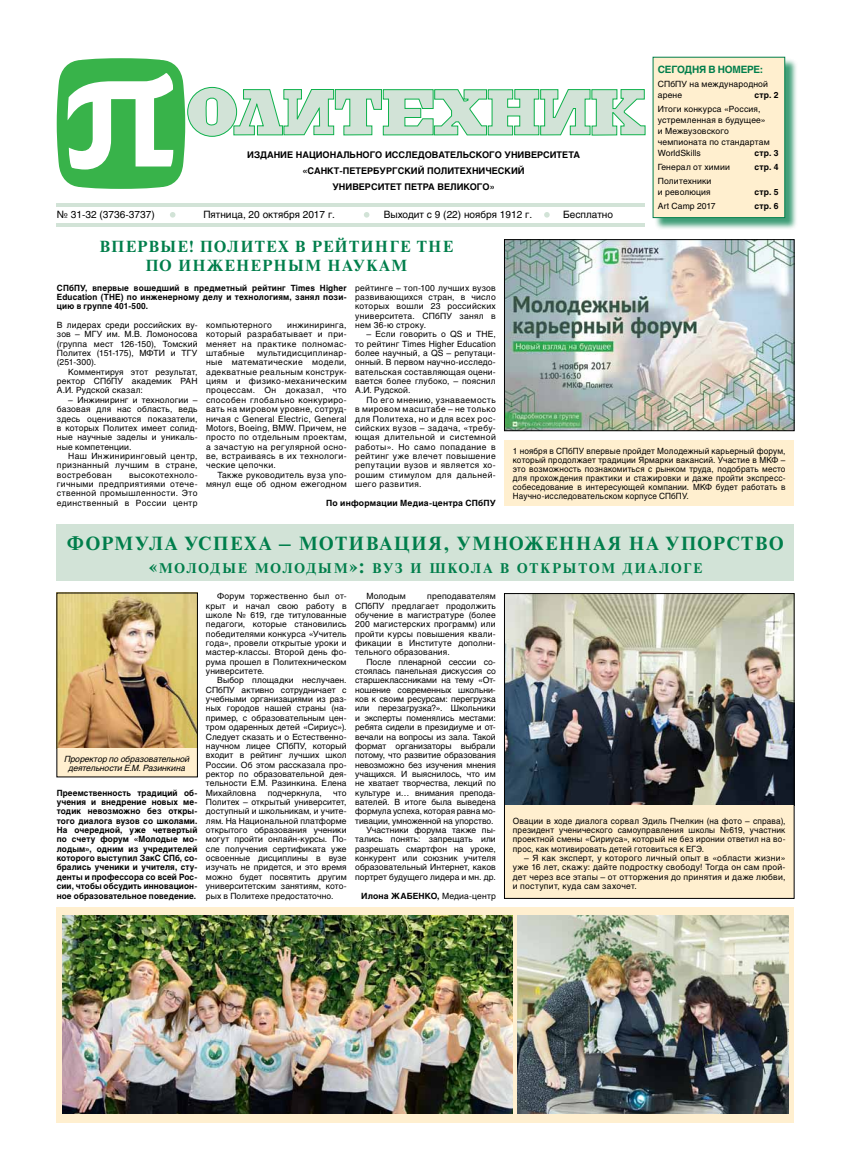
<style>
.page{position:relative;width:851px;height:1174px;background:#fff}
.page>*{position:absolute;margin:0;border:0;box-sizing:border-box;transform-origin:0 0}
.t1{font:700 19px "Newton C";letter-spacing:.08em;color:#007e4b}
.t2{font:700 16px "Newton C";letter-spacing:.08em;color:#007e4b}
.t3{font:700 14px "Newton C";letter-spacing:.12em;color:#007e4b}
.t4{font:10px "Helios C";color:#000}
.t5{font:700 10px "Helios C";letter-spacing:-.025em;color:#007e4b}
.t6{font:700 9.1px/16px "Helios C";color:#000;text-align:center}
.t7{font:8.5px/9.4px "Helios C";letter-spacing:.015em;color:#000;text-align:justify}
.t8{font:8.5px/9px "Helios C";letter-spacing:.015em;color:#000;text-align:justify;scale:.96 1}
.t9{font:700 8.5px/9.4px "Helios C";letter-spacing:.015em;color:#000;text-align:justify;scale:.96 1}
.t10{font:700 8.5px "Helios C";letter-spacing:.015em;color:#000}
.t11{font:italic 8.5px/9px "Helios C";letter-spacing:-.005em;color:#000;text-align:center}
.t12{font:8.5px "Helios C";letter-spacing:.045em;color:#000}
.s1{font-size:20px}
.s2{font-weight:700}
</style>
<div class="page">
<div style="left:57px;top:908px;width:737px;height:215px;background:#ffefcf"></div>
<hr style="left:57px;top:203px;width:588px;height:3px;background:#d2e3d7">
<hr style="left:57px;top:223px;width:588px;height:3px;background:#d2e3d7">
<svg style="left:170px;top:212px;width:5px;height:6px"></svg>
<svg style="left:364px;top:212px;width:5px;height:6px"></svg>
<svg style="left:544px;top:212px;width:5px;height:6px"></svg>
<svg style="left:57px;top:58px;width:589px;height:131px"></svg>
<div style="left:654px;top:58px;width:143px;height:173px;background:#007e4b;opacity:.75"></div>
<div style="left:653px;top:57px;width:131px;height:161px;background:#ffefcf"></div>
<div style="left:57px;top:524px;width:737px;height:56px;background:#d2e3d7"></div>
<img style="left:506px;top:241px;width:286px;height:188px">
<div style="left:504px;top:239px;width:290px;height:192px;border:1px solid #000"></div>
<img style="left:59px;top:595px;width:136px;height:154px">
<img style="left:506px;top:595px;width:286px;height:210px">
<img style="left:517px;top:915px;width:271px;height:198px">
<img style="left:62px;top:915px;width:450px;height:198px">
<div style="left:57px;top:749px;width:140px;height:28px;background:#ffefcf"></div>
<div style="left:504px;top:805px;width:289px;height:93px;background:#ffefcf"></div>
<div style="left:504px;top:440px;width:290px;height:65px;background:#ffefcf"></div>
<div style="left:504px;top:593px;width:290px;height:305px;border:1px solid #000"></div>
<p class="t6" style="left:247px;top:147px;width:334px">издание национального исследовательского университета «санкт-петербургский политехнический<br>университет Петра Великого»</p>
<p class="t4" style="left:57px;top:209px;width:99px">№ 31-32 (3736-3737)</p>
<p class="t4" style="left:203px;top:209px;width:133px">Пятница, 20 октября 2017 г.</p>
<p class="t4" style="left:383px;top:209px;width:150px">Выходит с 9 (22) ноября 1912 г.</p>
<p class="t4" style="left:563px;top:209px;width:51px">Бесплатно</p>
<p class="t5" style="left:657px;top:64px;width:107px">Сегодня в номере:</p>
<p class="t7" style="left:657px;top:79px;width:112px;line-height:11px">СПбПУ на международной арене</p>
<p class="t10" style="left:754px;top:90px;width:26px">стр. 2</p>
<p class="t7" style="left:657px;top:104px;width:113px;line-height:11px;text-align:left">Итоги конкурса «Россия, устремленная в будущее» и Межвузовского чемпионата по стандартам<br>WorldSkills</p>
<p class="t10" style="left:754px;top:148px;width:26px">стр. 3</p>
<p class="t7" style="left:657px;top:162px;width:74px">Генерал от химии</p>
<p class="t10" style="left:754px;top:162px;width:26px">стр. 4</p>
<p class="t7" style="left:657px;top:176px;width:55px;line-height:11px">Политехники и революция</p>
<p class="t10" style="left:754px;top:187px;width:26px">стр. 5</p>
<p class="t7" style="left:657px;top:201px;width:59px">Art Camp 2017</p>
<p class="t10" style="left:754px;top:201px;width:26px">стр. 6</p>
<h2 class="t2" style="left:100px;top:238px;width:114px">впервые! ПОЛИТЕХ</h2>
<h2 class="t2" style="left:295px;top:238px;width:69px">ВРЕЙТИН</h2>
<h2 class="t2" style="left:389px;top:238px;width:65px">ГЕ THE</h2>
<h2 class="t2" style="left:145px;top:257px;width:48px">ПО ИНЖЕНЕРНЫМ</h2>
<h2 class="t2" style="left:327px;top:257px;width:14px">НАУ</h2>
<h2 class="t2" style="left:366px;top:257px;width:29px">КАМ</h2>
<p class="t9" style="left:57px;top:283px;width:303px">СПбПУ, впервые вошедший в предметный рейтинг Times Higher Education (THE) по инженерному делу и технологиям, занял пози&shy;цию в группе 401-500.</p>
<p class="t7" style="left:355px;top:283px;width:142px">рейтинге – топ-100 лучших вузов развивающихся стран, в число которых вошли 23 российских университета. СПбПУ занял в нем 36-ю строку.</p>
<p class="t7" style="left:355px;top:329px;width:142px;text-indent:11px">– Если говорить о QS и THE, то рейтинг Times Higher Education более научный, а QS – репутаци&shy;онный. В первом научно-исследо&shy;вательская составляющая оцени&shy;вается более глубоко, – пояснил А.И. Рудской.</p>
<p class="t7" style="left:355px;top:395px;width:142px;text-indent:11px">По его мнению, узнаваемость в мировом масштабе – не только для Политеха, но и для всех рос&shy;сийских вузов – задача, «требу&shy;ющая длительной и системной работы». Но само попадание в рейтинг уже влечет повышение репутации вузов и является хо&shy;рошим стимулом для дальней&shy;шего развития.</p>
<p class="t7" style="left:57px;top:320px;width:142px">В лидерах среди российских ву&shy;зов – МГУ им. М.В. Ломоносова (группа мест 126-150), Томский Политех (151-175), МФТИ и ТГУ (251-300).</p>
<p class="t7" style="left:57px;top:367px;width:142px;text-indent:11px">Комментируя этот результат, ректор СПбПУ академик РАН А.И. Рудской сказал:</p>
<p class="t7" style="left:57px;top:395px;width:142px;text-indent:11px">– Инжиниринг и технологии – базовая для нас область, ведь здесь оцениваются показатели, в которых Политех имеет солид&shy;ные научные заделы и уникаль&shy;ные компетенции.</p>
<p class="t7" style="left:57px;top:451px;width:142px;text-indent:11px">Наш Инжиниринговый центр, признанный лучшим в стране, востребован</p>
<p class="t12" style="left:206px;top:320px;width:67px">компьютерного</p>
<p class="t7" style="left:206px;top:320px;width:142px;text-indent:81px">инжиниринга, который разрабатывает и при&shy;меняет на практике полномас&shy;штабные</p>
<p class="t7" style="left:206px;top:348px;width:142px;text-indent:51px">мультидисциплинар&shy;ные математические модели, адекватные реальным конструк&shy;циям и физико-механическим процессам. Он доказал, что способен глобально конкуриро&shy;вать на мировом уровне, сотруд&shy;ничая с General Electric, General Motors, Boeing, BMW. Причем, не просто по отдельным проектам, а зачастую на регулярной осно&shy;ве, встраиваясь в их технологи&shy;ческие цепочки.</p>
<p class="t7" style="left:206px;top:470px;width:142px;text-align:right">Также руководитель вуза упо&shy;мянул еще об одном ежегодном</p>
<p class="t7" style="left:57px;top:470px;width:142px;text-indent:72px">высокотехноло&shy;гичными предприятиями отече&shy;ственной промышленности. Это единственный в России центр</p>
<p class="t10" style="left:326px;top:498px;width:164px">По информации Медиа-центра СПбПУ</p>
<p class="t8" style="left:513px;top:446px;width:285px">1 ноября в СПбПУ впервые пройдет Молодежный карьерный форум, который продолжает традиции Ярмарки вакансий. Участие в МКФ – это возможность познакомиться с рынком труда, подобрать место для прохождения практики и стажировки и даже пройти экспресс&shy;собеседование в интересующей компании. МКФ будет работать в Научно-исследовательском корпусе СПбПУ.</p>
<h1 class="t1" style="left:67px;top:533px;width:718px">формула успеха – мотивация, умноженная на упорство</h1>
<h3 class="t3" style="left:148px;top:560px;width:555px"><span class="s1">«</span>молодые молодым<span class="s1">»:</span> вуз и школа в открытом диалоге</h3>
<p class="t11" style="left:64px;top:754px;width:127px">Проректор по образовательной деятельности Е.М. Разинкина</p>
<p class="t9" style="left:57px;top:788px;width:148px">Преемственность традиций об&shy;учения и внедрение новых ме&shy;тодик невозможно без откры&shy;того диалога вузов со школами.<br>На очередной, уже четвертый по счету форум «Молодые мо&shy;лодым», одним из учредителей которого выступил ЗакС СП б, со&shy;брались ученики и учителя, сту&shy;денты и профессора со всей Рос&shy;сии, чтобы обсудить инновацион&shy;ное образовательное поведение.</p>
<p class="t7" style="left:206px;top:591px;width:142px;text-indent:11px">Форум торжественно был от&shy;крыт и начал свою работу в школе № 619, где титулованные педагоги, которые становились победителями конкурса «Учитель года», провели открытые уроки и мастер-классы. Второй день фо&shy;рума прошел в Политехническом университете.</p>
<p class="t7" style="left:206px;top:675px;width:142px;text-indent:11px">Выбор площадки неслучаен.<br>СПбПУ активно сотрудничает с учебными организациями из раз&shy;ных городов нашей страны (на&shy;пример, с образовательным цен&shy;тром одаренных детей «Сириус»).<br>Следует сказать и о Естественно&shy;научном лицее СПбПУ, который входит в рейтинг лучших школ России. Об этом рассказала про&shy;ректор по образовательной дея&shy;тельности Е.М. Разинкина. Елена Михайловна</p>
<p class="t7" style="left:206px;top:788px;width:142px;text-indent:127px">что Политех – открытый университет, доступный и школьникам, и учите&shy;лям. На Национальной платформе открытого образования ученики могут пройти онлайн-курсы. По&shy;сле получения сертификата уже освоенные дисциплины в вузе изучать не придется, и это время можно будет посвятить другим университетским занятиям, кото&shy;рых в Политехе предостаточно.</p>
<p class="t7" style="left:268px;top:788px;width:56px">подчеркнула,</p>
<p class="t7" style="left:366px;top:591px;width:41px">Молодым</p>
<p class="t7" style="left:355px;top:591px;width:142px;text-indent:72px">преподавателям СПбПУ предлагает продолжить обучение в магистратуре (более 200 магистерских программ) или пройти курсы повышения квали&shy;фикации в Институте дополни&shy;тельного образования.</p>
<p class="t7" style="left:355px;top:657px;width:142px;text-align:right">После пленарной сессии со&shy;стоялась панельная дискуссия со старшеклассниками на тему «От&shy;ношение современных школьни&shy;ков к своим ресурсам: перегрузка или перезагрузка?». Школьники и эксперты поменялись местами: ребята сидели в президиуме и от&shy;вечали на вопросы из зала. Такой формат организаторы выбрали потому, что развитие образования невозможно без изучения мнения учащихся. И выяснилось, что им не хватает творчества, лекций по культуре и… внимания препода&shy;вателей. В итоге была выведена формула успеха, которая равна мо&shy;тивации, умноженной на упорство.<br>Участники форума также пы&shy;тались понять: запрещать или разрешать смартфон на уроке, конкурент или союзник учителя образовательный Интернет, каков портрет будущего лидера и мн. др.</p>
<p class="t10" style="left:361px;top:890px;width:47px">Илона ЖАБЕНКО</p>
<p class="t7" style="left:437px;top:890px;width:60px"><span class="s2">,</span> Медиа-центр</p>
<p class="t8" style="left:513px;top:816px;width:285px;line-height:9.3px">Овации в ходе диалога сорвал Эдиль Пчелкин (на фото – справа), президент ученического самоуправления школы №619, участник проектной смены «Сириуса», который не без иронии ответил на во&shy;прос, как мотивировать детей готовиться к ЕГЭ.</p>
<p class="t7" style="left:513px;top:853px;width:274px;text-indent:11px">– Я как эксперт, у которого личный опыт в «области жизни» уже 16 лет, скажу: дайте подростку свободу! Тогда он сам прой&shy;дет через все этапы – от отторжения до принятия и даже любви, и поступит, куда сам захочет.</p>
</div>
